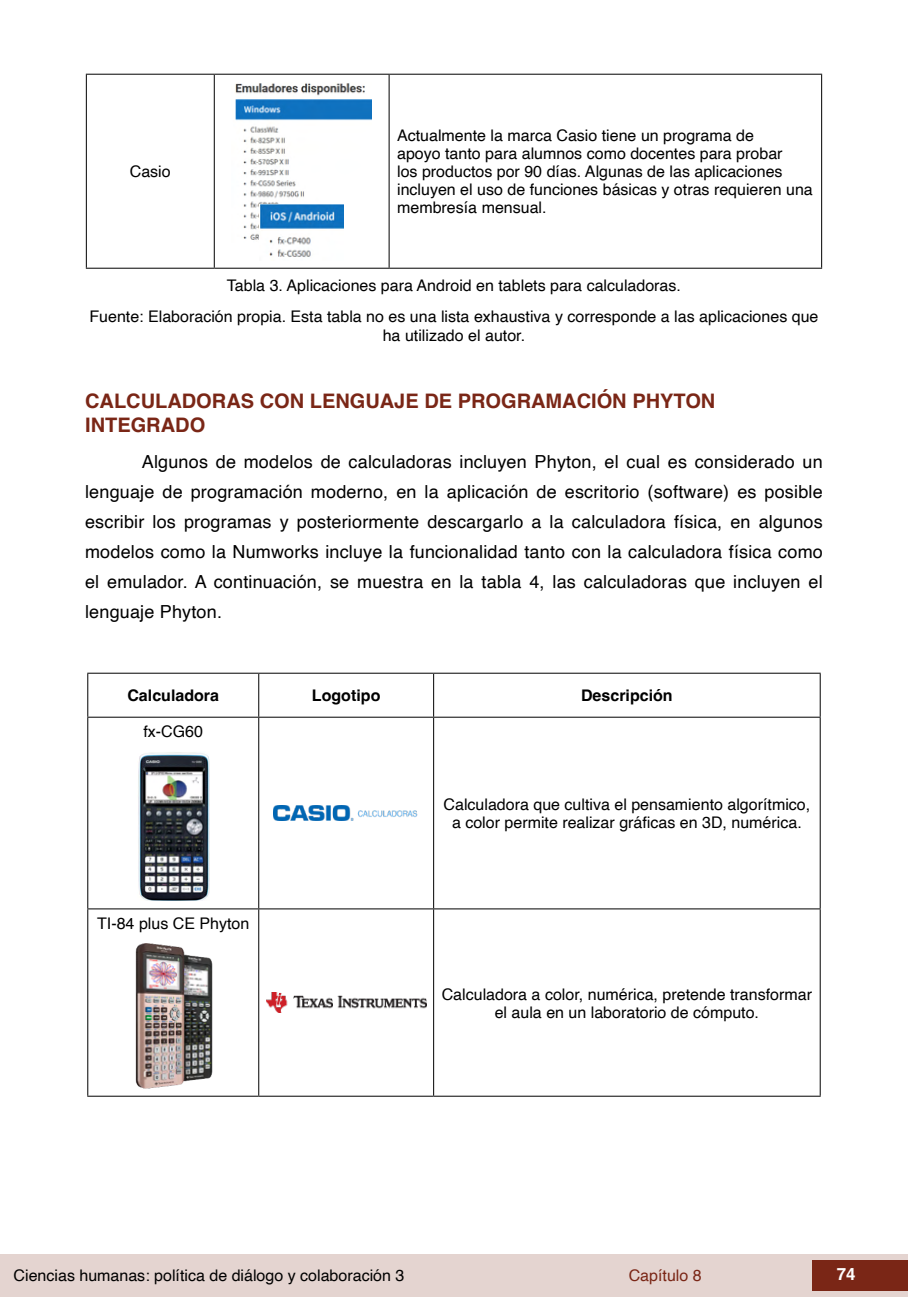
<style>
.page{position:relative;width:908px;height:1304px;background:#fff}
.page>*{position:absolute;margin:0;border:0;box-sizing:border-box;transform-origin:0 0}
.t1{font:700 20px/24px "Helvetica";color:#7a2616}
.t2{font:18px/30px "Helvetica";letter-spacing:.01em;color:#000;text-align:justify}
.t3{font:700 16.8px "Helvetica";color:#fff}
.t4{font:16px/18px "Helvetica";color:#000;text-align:center}
.t5{font:700 16px "Helvetica";color:#000}
.t6{font:16px "Helvetica";color:#7a2616}
</style>
<div class="page">
<div style="left:0;top:1254px;width:906px;height:43px;background:#e4d4d0"></div>
<div style="left:812px;top:1261px;width:95px;height:30px;background:#7a2616"></div>
<hr style="left:86px;top:74px;width:128px;height:1px;background:#000">
<hr style="left:86px;top:75px;width:1px;height:193px;background:#000">
<hr style="left:214px;top:74px;width:175px;height:1px;background:#000">
<hr style="left:214px;top:75px;width:1px;height:193px;background:#000">
<hr style="left:389px;top:74px;width:432px;height:1px;background:#000">
<hr style="left:388px;top:75px;width:1px;height:193px;background:#000">
<hr style="left:820px;top:75px;width:1px;height:193px;background:#000">
<hr style="left:86px;top:268px;width:128px;height:1px;background:#000">
<hr style="left:214px;top:268px;width:175px;height:1px;background:#000">
<hr style="left:389px;top:268px;width:432px;height:1px;background:#000">
<img style="left:235px;top:83px;width:136px;height:157px">
<img style="left:259px;top:204px;width:84px;height:53px">
<hr style="left:87px;top:673px;width:172px;height:1px;background:#000">
<hr style="left:87px;top:674px;width:1px;height:43px;background:#000">
<hr style="left:259px;top:673px;width:174px;height:1px;background:#000">
<hr style="left:258px;top:674px;width:1px;height:43px;background:#000">
<hr style="left:433px;top:673px;width:387px;height:1px;background:#000">
<hr style="left:433px;top:674px;width:1px;height:43px;background:#000">
<hr style="left:819px;top:674px;width:1px;height:43px;background:#000">
<hr style="left:87px;top:717px;width:172px;height:1px;background:#000">
<hr style="left:87px;top:718px;width:1px;height:190px;background:#000">
<hr style="left:259px;top:717px;width:174px;height:1px;background:#000">
<hr style="left:258px;top:718px;width:1px;height:190px;background:#000">
<hr style="left:433px;top:717px;width:387px;height:1px;background:#000">
<hr style="left:433px;top:718px;width:1px;height:190px;background:#000">
<hr style="left:819px;top:718px;width:1px;height:190px;background:#000">
<hr style="left:87px;top:908px;width:172px;height:1px;background:#000">
<hr style="left:87px;top:909px;width:1px;height:187px;background:#000">
<hr style="left:259px;top:908px;width:174px;height:1px;background:#000">
<hr style="left:258px;top:909px;width:1px;height:187px;background:#000">
<hr style="left:433px;top:908px;width:387px;height:1px;background:#000">
<hr style="left:433px;top:909px;width:1px;height:187px;background:#000">
<hr style="left:819px;top:909px;width:1px;height:187px;background:#000">
<hr style="left:87px;top:1096px;width:172px;height:1px;background:#000">
<hr style="left:259px;top:1096px;width:174px;height:1px;background:#000">
<hr style="left:433px;top:1096px;width:387px;height:1px;background:#000">
<img style="left:138px;top:752px;width:71px;height:149px">
<img style="left:273px;top:806px;width:145px;height:14px">
<img style="left:135px;top:943px;width:78px;height:145px">
<img style="left:266px;top:992px;width:160px;height:21px">
<p class="t4" style="left:130px;top:163px;width:42px">Casio</p>
<p class="t4" style="left:397px;top:127px;width:417px;text-align:left">Actualmente la marca Casio tiene un programa de<br>apoyo tanto para alumnos como docentes para probar<br>los productos por 90 días. Algunas de las aplicaciones incluyen el uso de funciones básicas y otras requieren una membresía mensual.</p>
<p class="t4" style="left:89px;top:271px;width:730px;line-height:30.6px">Tabla 3. Aplicaciones para Android en tablets para calculadoras.<br>Fuente: Elaboración propia. Esta tabla no es una lista exhaustiva y corresponde a las aplicaciones que</p>
<p class="t4" style="left:382px;top:327px;width:144px">ha utilizado el autor.</p>
<p class="t1" style="left:85px;top:391px;width:631px">CALCULADORAS CON LENGUAJE DE PROGRAMACIÓN PHYTON<br>INTEGRADO</p>
<p class="t2" style="left:85px;top:447px;width:739px;text-indent:57px">Algunos de modelos de calculadoras incluyen Phyton, el cual es considerado un lenguaje de programación moderno, en la aplicación de escritorio (software) es posible escribir los programas y posteriormente descargarlo a la calculadora física, en algunos modelos como la Numworks incluye la funcionalidad tanto con la calculadora física como el emulador. A continuación, se muestra en la tabla 4, las calculadoras que incluyen el lenguaje Phyton.</p>
<p class="t5" style="left:127px;top:686px;width:93px">Calculadora</p>
<p class="t5" style="left:312px;top:686px;width:70px">Logotipo</p>
<p class="t5" style="left:581px;top:686px;width:93px">Descripción</p>
<p class="t4" style="left:143px;top:723px;width:61px">fx-CG60</p>
<p class="t4" style="left:97px;top:915px;width:154px">TI-84 plus CE Phyton</p>
<p class="t4" style="left:443px;top:796px;width:368px">Calculadora que cultiva el pensamiento algorítmico, a color permite realizar gráficas en 3D, numérica.</p>
<p class="t4" style="left:441px;top:985px;width:371px">Calculadora a color, numérica, pretende transformar el aula en un laboratorio de cómputo.</p>
<p class="t4" style="left:14px;top:1267px;width:392px">Ciencias humanas: política de diálogo y colaboración 3</p>
<p class="t6" style="left:628px;top:1263px;width:74px">Capítulo 8</p>
<p class="t3" style="left:836px;top:1264px;width:20px">74</p>
</div>
